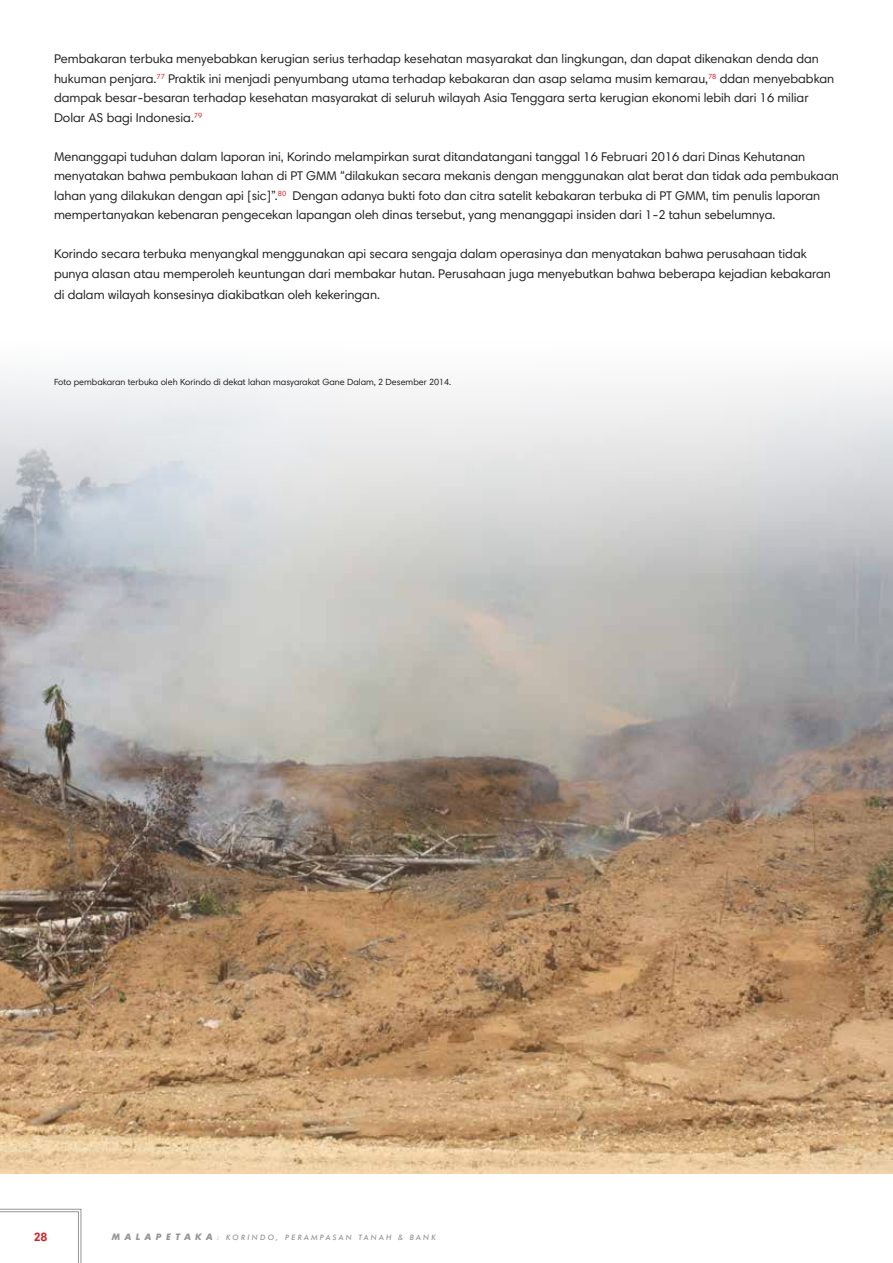
<style>
.page{position:relative;width:893px;height:1263px;background:#fff}
.page>*{position:absolute;margin:0;border:0;box-sizing:border-box;transform-origin:0 0}
.t1{font:12.75px/19.5px "Harmonia Sans Std";color:#231f20}
.t2{font:700 12px "Harmonia Sans Std";color:#d2232a}
.t3{font:9px "Harmonia Sans Std";color:#231f20}
.t4{font:italic 500 7.5px "Futura BT";letter-spacing:.3em;color:#949698}
.s1{font-weight:700;font-size:9px}
</style>
<div class="page">
<img style="left:0;top:375px;width:892px;height:799px">
<svg style="left:0;top:1209px;width:81px;height:54px"></svg>
<svg style="left:892px;top:380px;width:1px;height:794px"></svg>
<p class="t1" style="left:54px;top:49px;width:782px">Pembakaran terbuka menyebabkan kerugian serius terhadap kesehatan masyarakat dan lingkungan, dan dapat dikenakan denda dan hukuman penjara.<sup>77</sup> Praktik ini menjadi penyumbang utama terhadap kebakaran dan asap selama musim kemarau,<sup>78</sup> ddan menyebabkan dampak besar-besaran terhadap kesehatan masyarakat di seluruh wilayah Asia Tenggara serta kerugian ekonomi lebih dari 16 miliar Dolar AS bagi Indonesia.<sup>79</sup></p>
<p class="t1" style="left:54px;top:147px;width:786px">Menanggapi tuduhan dalam laporan ini, Korindo melampirkan surat ditandatangani tanggal 16 Februari 2016 dari Dinas Kehutanan menyatakan bahwa pembukaan lahan di PT GMM “dilakukan secara mekanis dengan menggunakan alat berat dan tidak ada pembukaan lahan yang dilakukan dengan api [sic]”.<sup>80</sup> Dengan adanya bukti foto dan citra satelit kebakaran terbuka di PT GMM, tim penulis laporan mempertanyakan kebenaran pengecekan lapangan oleh dinas tersebut, yang menanggapi insiden dari 1-2 tahun sebelumnya.</p>
<p class="t1" style="left:54px;top:244px;width:778px">Korindo secara terbuka menyangkal menggunakan api secara sengaja dalam operasinya dan menyatakan bahwa perusahaan tidak punya alasan atau memperoleh keuntungan dari membakar hutan. Perusahaan juga menyebutkan bahwa beberapa kejadian kebakaran</p>
<p class="t1" style="left:54px;top:285px;width:327px">di dalam wilayah konsesinya diakibatkan oleh kekeringan.</p>
<p class="t3" style="left:54px;top:377px;width:399px">Foto pembakaran terbuka oleh Korindo di dekat lahan masyarakat Gane Dalam, 2 Desember 2014.</p>
<p class="t2" style="left:34px;top:1229px;width:15px">28</p>
<p class="t4" style="left:112px;top:1232px;width:325px"><span class="s1">M A L A P E TA KA</span> : KORINDO, PERAMPASAN TANAH &amp; BANK</p>
</div>
